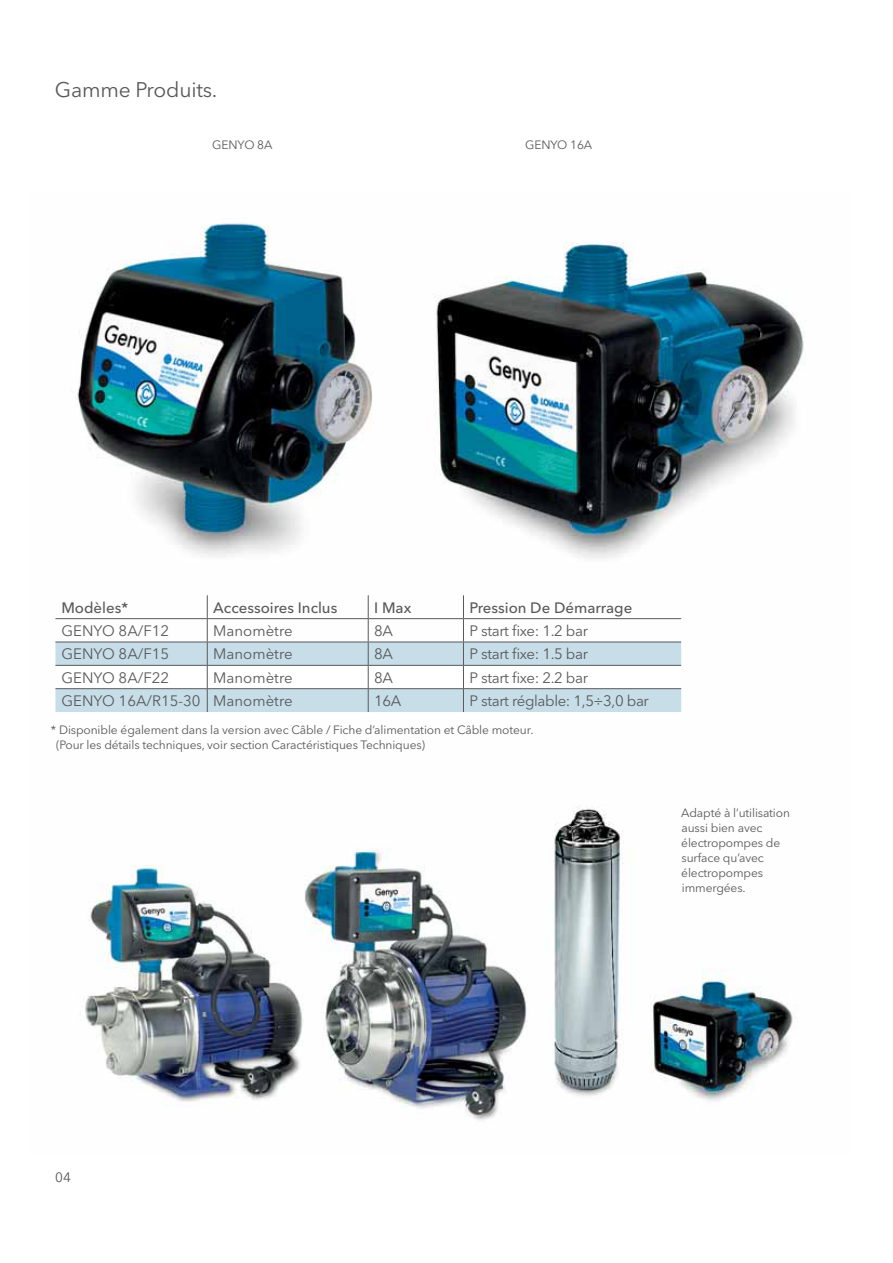
<style>
.page{position:relative;width:893px;height:1263px;background:#fff}
.page>*{position:absolute;margin:0;border:0;box-sizing:border-box;transform-origin:0 0}
.t1{font:21px "Avenir Next LT Pro";letter-spacing:-.01em;color:#58595b}
.t2{font:15px "Avenir Next LT Pro";color:#58595b}
.t3{font:15px "Avenir Next LT Pro";letter-spacing:-.025em;color:#58595b}
.t4{font:500 15px "Avenir Next LT Pro";color:#58595b}
.t5{font:13.5px "Avenir Next LT Pro";color:#58595b}
.t6{font:12px/15px "Avenir Next LT Pro";letter-spacing:-.01em;color:#58595b}
</style>
<div class="page">
<img style="left:77px;top:223px;width:728px;height:898px">
<svg style="left:55px;top:595px;width:626px;height:117px"></svg>
<h1 class="t1" style="left:55px;top:77px;width:164px">Gamme Produits.</h1>
<p class="t6" style="left:212px;top:138px;width:62px">GENYO 8A</p>
<p class="t6" style="left:525px;top:138px;width:69px">GENYO 16A</p>
<p class="t4" style="left:61px;top:598px;width:68px">Modèles*</p>
<p class="t4" style="left:213px;top:598px;width:126px">Accessoires Inclus</p>
<p class="t4" style="left:374px;top:598px;width:39px">I Max</p>
<p class="t4" style="left:469px;top:598px;width:164px">Pression De Démarrage</p>
<p class="t2" style="left:61px;top:622px;width:109px">GENYO 8A/F12</p>
<p class="t2" style="left:213px;top:622px;width:81px">Manomètre</p>
<p class="t2" style="left:374px;top:622px;width:20px">8A</p>
<p class="t3" style="left:469px;top:622px;width:120px">P start fixe: 1.2 bar</p>
<p class="t2" style="left:61px;top:645px;width:109px">GENYO 8A/F15</p>
<p class="t2" style="left:213px;top:645px;width:81px">Manomètre</p>
<p class="t2" style="left:374px;top:645px;width:20px">8A</p>
<p class="t3" style="left:469px;top:645px;width:120px">P start fixe: 1.5 bar</p>
<p class="t2" style="left:61px;top:668px;width:109px">GENYO 8A/F22</p>
<p class="t2" style="left:213px;top:668px;width:81px">Manomètre</p>
<p class="t2" style="left:374px;top:668px;width:20px">8A</p>
<p class="t3" style="left:469px;top:668px;width:120px">P start fixe: 2.2 bar</p>
<p class="t2" style="left:61px;top:692px;width:233px">GENYO 16A/R15-30 Manomètre</p>
<p class="t2" style="left:374px;top:692px;width:29px">16A</p>
<p class="t3" style="left:469px;top:692px;width:181px">P start réglable: 1,5÷3,0 bar</p>
<p class="t6" style="left:56px;top:722px;width:479px;text-indent:-5px">* Disponible également dans la version avec Câble / Fiche d’alimentation et Câble moteur. (Pour les détails techniques, voir section Caractéristiques Techniques)</p>
<p class="t6" style="left:681px;top:805px;width:110px">Adapté à l’utilisation aussi bien avec électropompes de surface qu’avec électropompes immergées.</p>
<p class="t5" style="left:55px;top:1169px;width:17px">04</p>
</div>
